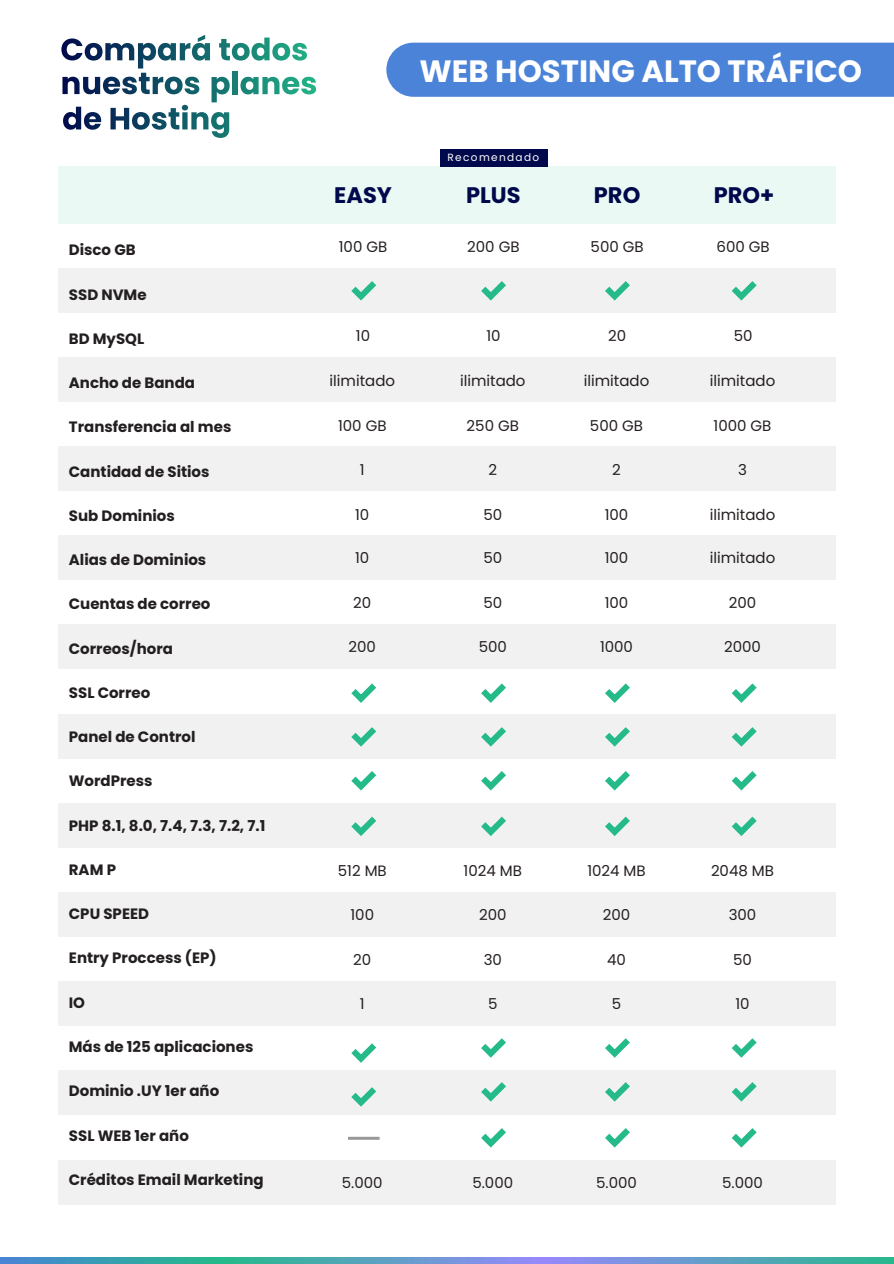
<style>
.page{position:relative;width:894px;height:1264px;background:#fff}
.page>*{position:absolute;margin:0;border:0;box-sizing:border-box;transform-origin:0 0}
.t1{font:700 30.75px "Poppins";color:#fff}
.t2{font:700 22.5px "Poppins";color:#00094b}
.t3{font:700 15px "Poppins";color:#231f20}
.t4{font:15px "Poppins";color:#241f1e}
.t5{font:10.5px "Poppins";letter-spacing:.13em;color:#fff}
</style>
<div class="page">
<div style="left:58px;top:166px;width:777px;height:57px;background:#ebf9f4"></div>
<svg style="left:61px;top:35px;width:255px;height:103px"></svg>
<svg style="left:0;top:1257px;width:893px;height:6px;background:#55a0bf"></svg>
<div style="left:58px;top:535px;width:777px;height:45px;background:#f1f1f2"></div>
<div style="left:58px;top:357px;width:777px;height:45px;background:#f1f1f2"></div>
<div style="left:58px;top:714px;width:777px;height:44px;background:#f1f1f2"></div>
<div style="left:58px;top:981px;width:777px;height:45px;background:#f1f1f2"></div>
<div style="left:58px;top:268px;width:777px;height:44px;background:#f1f1f2"></div>
<div style="left:58px;top:624px;width:777px;height:45px;background:#f1f1f2"></div>
<div style="left:58px;top:892px;width:777px;height:45px;background:#f1f1f2"></div>
<div style="left:58px;top:446px;width:777px;height:45px;background:#f1f1f2"></div>
<div style="left:58px;top:803px;width:777px;height:44px;background:#f1f1f2"></div>
<div style="left:58px;top:1070px;width:777px;height:45px;background:#f1f1f2"></div>
<div style="left:58px;top:1160px;width:777px;height:44px;background:#f1f1f2"></div>
<svg style="left:351px;top:281px;width:26px;height:20px"></svg>
<svg style="left:481px;top:281px;width:25px;height:20px"></svg>
<svg style="left:605px;top:281px;width:25px;height:20px"></svg>
<svg style="left:731px;top:281px;width:26px;height:20px"></svg>
<svg style="left:351px;top:683px;width:26px;height:20px"></svg>
<svg style="left:351px;top:727px;width:26px;height:20px"></svg>
<svg style="left:351px;top:771px;width:26px;height:20px"></svg>
<svg style="left:351px;top:816px;width:26px;height:20px"></svg>
<svg style="left:481px;top:683px;width:25px;height:20px"></svg>
<svg style="left:605px;top:683px;width:25px;height:20px"></svg>
<svg style="left:731px;top:683px;width:26px;height:20px"></svg>
<svg style="left:481px;top:727px;width:25px;height:20px"></svg>
<svg style="left:605px;top:727px;width:25px;height:20px"></svg>
<svg style="left:732px;top:727px;width:25px;height:20px"></svg>
<svg style="left:481px;top:771px;width:25px;height:20px"></svg>
<svg style="left:605px;top:771px;width:25px;height:20px"></svg>
<svg style="left:731px;top:771px;width:26px;height:20px"></svg>
<svg style="left:481px;top:816px;width:25px;height:20px"></svg>
<svg style="left:605px;top:816px;width:25px;height:20px"></svg>
<svg style="left:731px;top:816px;width:26px;height:20px"></svg>
<svg style="left:351px;top:1043px;width:26px;height:20px"></svg>
<svg style="left:481px;top:1038px;width:25px;height:20px"></svg>
<svg style="left:351px;top:1087px;width:26px;height:20px"></svg>
<svg style="left:481px;top:1082px;width:25px;height:20px"></svg>
<svg style="left:481px;top:1128px;width:25px;height:20px"></svg>
<svg style="left:605px;top:1038px;width:25px;height:20px"></svg>
<svg style="left:605px;top:1082px;width:25px;height:20px"></svg>
<svg style="left:605px;top:1128px;width:25px;height:20px"></svg>
<svg style="left:732px;top:1082px;width:25px;height:20px"></svg>
<svg style="left:731px;top:1128px;width:26px;height:20px"></svg>
<svg style="left:731px;top:1038px;width:26px;height:20px"></svg>
<div style="left:440px;top:149px;width:107px;height:17px;background:#00094b"></div>
<hr style="left:348px;top:1137px;width:32px;height:3px;background:#999">
<div style="left:386px;top:43px;width:507px;height:54px;background:#4a83d8"></div>
<p class="t3" style="left:69px;top:240px;width:68px">Disco GB</p>
<p class="t3" style="left:69px;top:284px;width:79px">SSD NVMe</p>
<p class="t3" style="left:69px;top:328px;width:77px">BD MySQL</p>
<p class="t3" style="left:69px;top:372px;width:128px">Ancho de Banda</p>
<p class="t3" style="left:69px;top:417px;width:164px">Transferencia al mes</p>
<p class="t3" style="left:69px;top:461px;width:142px">Cantidad de Sitios</p>
<p class="t3" style="left:69px;top:505px;width:107px">Sub Dominios</p>
<p class="t3" style="left:69px;top:549px;width:139px">Alias de Dominios</p>
<p class="t3" style="left:69px;top:594px;width:143px">Cuentas de correo</p>
<p class="t3" style="left:69px;top:638px;width:106px">Correos/hora</p>
<p class="t3" style="left:69px;top:682px;width:83px">SSL Correo</p>
<p class="t3" style="left:69px;top:726px;width:128px">Panel de Control</p>
<p class="t3" style="left:69px;top:771px;width:85px">WordPress</p>
<p class="t3" style="left:69px;top:815px;width:198px">PHP 8.1, 8.0, 7.4, 7.3, 7.2, 7.1</p>
<p class="t3" style="left:69px;top:859px;width:49px">RAM P</p>
<p class="t3" style="left:69px;top:903px;width:82px">CPU SPEED</p>
<p class="t3" style="left:69px;top:948px;width:149px">Entry Proccess (EP)</p>
<p class="t3" style="left:69px;top:992px;width:18px">IO</p>
<p class="t3" style="left:69px;top:1036px;width:186px">Más de 125 aplicaciones</p>
<p class="t3" style="left:69px;top:1080px;width:152px">Dominio .UY 1er año</p>
<p class="t3" style="left:69px;top:1125px;width:122px">SSL WEB 1er año</p>
<p class="t3" style="left:69px;top:1169px;width:196px">Créditos Email Marketing</p>
<h1 class="t1" style="left:419px;top:49px;width:444px">WEB HOSTING ALTO TRÁFICO</h1>
<h1 class="t1" style="left:641px;top:42px;width:217px">WEB HOSTING</h1>
<p class="t5" style="left:448px;top:150px;width:93px">Recomendado</p>
<h2 class="t2" style="left:334px;top:179px;width:59px">EASY</h2>
<h2 class="t2" style="left:466px;top:179px;width:56px">PLUS</h2>
<h2 class="t2" style="left:594px;top:179px;width:48px">PRO</h2>
<h2 class="t2" style="left:714px;top:179px;width:62px">PRO+</h2>
<p class="t4" style="left:339px;top:236px;width:50px">100 GB</p>
<p class="t4" style="left:467px;top:236px;width:54px">200 GB</p>
<p class="t4" style="left:591px;top:236px;width:55px">500 GB</p>
<p class="t4" style="left:717px;top:236px;width:55px">600 GB</p>
<p class="t4" style="left:356px;top:326px;width:16px">10</p>
<p class="t4" style="left:330px;top:370px;width:67px">ilimitado</p>
<p class="t4" style="left:338px;top:415px;width:50px">100 GB</p>
<p class="t4" style="left:360px;top:459px;width:6px">1</p>
<p class="t4" style="left:355px;top:504px;width:16px">10</p>
<p class="t4" style="left:355px;top:547px;width:16px">10</p>
<p class="t4" style="left:353px;top:593px;width:20px">20</p>
<p class="t4" style="left:349px;top:636px;width:29px">200</p>
<p class="t4" style="left:486px;top:326px;width:16px">10</p>
<p class="t4" style="left:460px;top:370px;width:67px">ilimitado</p>
<p class="t4" style="left:467px;top:415px;width:54px">250 GB</p>
<p class="t4" style="left:488px;top:459px;width:10px">2</p>
<p class="t4" style="left:483px;top:504px;width:20px">50</p>
<p class="t4" style="left:483px;top:547px;width:20px">50</p>
<p class="t4" style="left:483px;top:593px;width:20px">50</p>
<p class="t4" style="left:479px;top:636px;width:30px">500</p>
<p class="t4" style="left:608px;top:326px;width:20px">20</p>
<p class="t4" style="left:584px;top:370px;width:67px">ilimitado</p>
<p class="t4" style="left:590px;top:415px;width:55px">500 GB</p>
<p class="t4" style="left:612px;top:459px;width:10px">2</p>
<p class="t4" style="left:605px;top:504px;width:25px">100</p>
<p class="t4" style="left:605px;top:547px;width:25px">100</p>
<p class="t4" style="left:605px;top:593px;width:25px">100</p>
<p class="t4" style="left:600px;top:636px;width:35px">1000</p>
<p class="t4" style="left:734px;top:326px;width:20px">50</p>
<p class="t4" style="left:710px;top:370px;width:67px">ilimitado</p>
<p class="t4" style="left:714px;top:415px;width:59px">1000 GB</p>
<p class="t4" style="left:738px;top:459px;width:10px">3</p>
<p class="t4" style="left:710px;top:504px;width:67px">ilimitado</p>
<p class="t4" style="left:710px;top:547px;width:67px">ilimitado</p>
<p class="t4" style="left:729px;top:593px;width:29px">200</p>
<p class="t4" style="left:724px;top:636px;width:38px">2000</p>
<p class="t4" style="left:338px;top:860px;width:50px">512 MB</p>
<p class="t4" style="left:350px;top:904px;width:25px">100</p>
<p class="t4" style="left:353px;top:949px;width:20px">20</p>
<p class="t4" style="left:360px;top:993px;width:6px">1</p>
<p class="t4" style="left:342px;top:1172px;width:42px">5.000</p>
<p class="t4" style="left:464px;top:860px;width:60px">1024 MB</p>
<p class="t4" style="left:479px;top:904px;width:29px">200</p>
<p class="t4" style="left:484px;top:949px;width:20px">30</p>
<p class="t4" style="left:488px;top:993px;width:11px">5</p>
<p class="t4" style="left:587px;top:860px;width:60px">1024 MB</p>
<p class="t4" style="left:603px;top:904px;width:29px">200</p>
<p class="t4" style="left:607px;top:949px;width:20px">40</p>
<p class="t4" style="left:612px;top:993px;width:11px">5</p>
<p class="t4" style="left:711px;top:860px;width:65px">2048 MB</p>
<p class="t4" style="left:729px;top:904px;width:29px">300</p>
<p class="t4" style="left:733px;top:949px;width:20px">50</p>
<p class="t4" style="left:735px;top:993px;width:16px">10</p>
<p class="t4" style="left:472px;top:1172px;width:42px">5.000</p>
<p class="t4" style="left:596px;top:1172px;width:42px">5.000</p>
<p class="t4" style="left:722px;top:1172px;width:42px">5.000</p>
</div>
